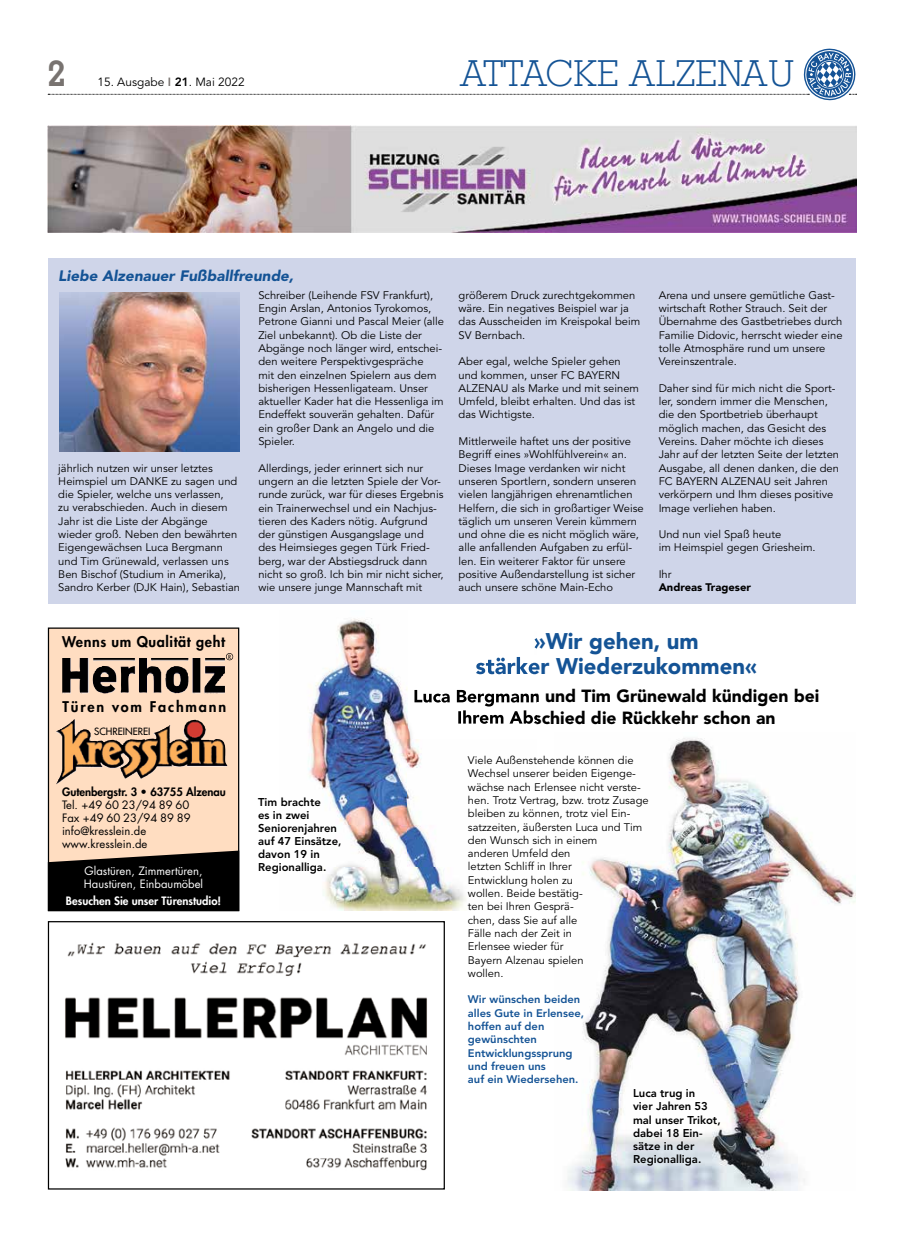
<style>
.page{position:relative;width:904px;height:1241px;background:#fff}
.page>*{position:absolute;margin:0;border:0;box-sizing:border-box;transform-origin:0 0}
.t1{font:300 35.75px "Memphis LT";color:#145395}
.t2{font:700 35.75px "Memphis LT";color:#787370}
.t3{font:900 22.5px/25px "Avenir LT";color:#145395;text-align:center}
.t4{font:900 17.5px/21.2px "Avenir LT";color:#000;text-align:center}
.t5{font:italic 900 15px "Avenir LT";color:#145395}
.t6{font:800 14.38px "Futura LT";letter-spacing:.04em;color:#000}
.t7{font:800 14.38px "Futura LT";letter-spacing:.125em;color:#000}
.t8{font:11.88px "Avenir LT";color:#000}
.t9{font:800 11.25px/13.1px "Avenir LT";color:#000}
.t10{font:11.25px/13.1px "Futura LT";color:#000}
.t11{font:11.25px/13.1px "Futura LT";color:#fff}
.t12{font:800 11.25px "Futura LT";color:#fff}
.t13{font:800 11.25px "Futura LT";color:#000}
.t14{font:11px/13.2px "Avenir LT";color:#000}
.t15{font:800 11px/13.2px "Avenir LT";color:#145395}
.t16{font:900 11px "Avenir LT";color:#000}
.t17{font:9.75px "Futura LT";color:#000}
.t18{font:5.62px "Futura LT";color:#000}
.s1{font-weight:800;color:#787370}
.s2{font-weight:800}
</style>
<div class="page">
<svg style="left:48px;top:48px;width:808px;height:53px"></svg>
<div style="left:49px;top:628px;width:189px;height:281px;background:#ffddc1"></div>
<div style="left:48px;top:627px;width:191px;height:284px;border:1px solid #000"></div>
<img style="left:56px;top:719px;width:171px;height:65px">
<img style="left:62px;top:658px;width:163px;height:35px">
<div style="left:226px;top:653px;width:7px;height:7px;border:1px solid #000;border-radius:50%"></div>
<svg style="left:48px;top:850px;width:191px;height:61px;background:#1a1613"></svg>
<div style="left:48px;top:259px;width:807px;height:345px;background:#cfd5e9"></div>
<img style="left:59px;top:293px;width:180px;height:158px">
<img style="left:48px;top:126px;width:808px;height:106px">
<img style="left:50px;top:922px;width:393px;height:249px">
<div style="left:48px;top:920px;width:397px;height:269px;border:1px solid #000"></div>
<img style="left:567px;top:738px;width:288px;height:452px">
<img style="left:308px;top:618px;width:228px;height:292px">
<img style="left:534px;top:632px;width:2px;height:22px">
<img style="left:476px;top:657px;width:60px;height:17px">
<img style="left:414px;top:689px;width:122px;height:17px">
<img style="left:458px;top:710px;width:78px;height:13px">
<h1 class="t2" style="left:48px;top:51px;width:19px">2</h1>
<p class="t8" style="left:97px;top:75px;width:149px">15. Ausgabe <span class="s1">I</span> <span class="s2">21</span>. Mai 2022</p>
<h3 class="t5" style="left:58px;top:267px;width:237px">Liebe Alzenauer Fußballfreunde,</h3>
<h1 class="t1" style="left:459px;top:52px;width:336px">ATTACKE ALZENAU</h1>
<p class="t14" style="left:58px;top:461px;width:183px">jährlich nutzen wir unser letztes Heimspiel um DANKE zu sagen und die Spieler, welche uns verlassen,<br>zu verabschieden. Auch in diesem Jahr ist die Liste der Abgänge wieder groß. Neben den bewährten Eigengewächsen Luca Bergmann und Tim Grünewald, verlassen uns Ben Bischof (Studium in Amerika), Sandro Kerber (DJK Hain), Sebastian</p>
<h3 class="t6" style="left:62px;top:632px;width:164px">Wenns um Qualität geht</h3>
<p class="t18" style="left:228px;top:652px;width:5px">R</p>
<h3 class="t7" style="left:63px;top:696px;width:165px">Türen vom Fachmann</h3>
<p class="t17" style="left:94px;top:725px;width:58px">SCHREINEREI</p>
<p class="t13" style="left:62px;top:784px;width:165px">Gutenbergstr. 3 • 63755 Alzenau</p>
<p class="t10" style="left:62px;top:798px;width:130px">Tel. +49 60 23/94 89 60<br>Fax +49 60 23/94 89 89 info@kresslein.de www.kresslein.de</p>
<p class="t11" style="left:84px;top:864px;width:121px">Glastüren, Zimmertüren,<br>Haustüren, Einbaumöbel</p>
<p class="t12" style="left:66px;top:892px;width:157px">Besuchen Sie unser Türenstudio!</p>
<p class="t14" style="left:258px;top:288px;width:187px">Schreiber (Leihende FSV Frankfurt), Engin Arslan, Antonios Tyrokomos, Petrone Gianni und Pascal Meier (alle Ziel unbekannt). Ob die Liste der Abgänge noch länger wird, entschei&shy;den weitere Perspektivgespräche<br>mit den einzelnen Spielern aus dem bisherigen Hessenligateam. Unser aktueller Kader hat die Hessenliga im Endeffekt souverän gehalten. Dafür ein großer Dank an Angelo und die Spieler.</p>
<p class="t14" style="left:258px;top:461px;width:187px">Allerdings, jeder erinnert sich nur ungern an die letzten Spiele der Vor&shy;runde zurück, war für dieses Ergebnis ein Trainerwechsel und ein Nachjus&shy;tieren des Kaders nötig. Aufgrund der günstigen Ausgangslage und des Heimsieges gegen Türk Fried&shy;berg, war der Abstiegsdruck dann nicht so groß. Ich bin mir nicht sicher, wie unsere junge Mannschaft mit</p>
<p class="t14" style="left:458px;top:288px;width:183px">größerem Druck zurechtgekommen wäre. Ein negatives Beispiel war ja das Ausscheiden im Kreispokal beim<br>SV Bernbach.</p>
<p class="t14" style="left:458px;top:355px;width:182px">Aber egal, welche Spieler gehen und kommen, unser FC BAYERN<br>ALZENAU als Marke und mit seinem<br>Umfeld, bleibt erhalten. Und das ist das Wichtigste.</p>
<p class="t14" style="left:458px;top:435px;width:187px">Mittlerweile haftet uns der positive Begriff eines »Wohlfühlverein« an.<br>Dieses Image verdanken wir nicht unseren Sportlern, sondern unseren vielen langjährigen ehrenamtlichen Helfern, die sich in großartiger Weise täglich um unseren Verein kümmern und ohne die es nicht möglich wäre, alle anfallenden Aufgaben zu erfül&shy;len. Ein weiterer Faktor für unsere positive Außendarstellung ist sicher auch unsere schöne Main-Echo</p>
<p class="t14" style="left:658px;top:289px;width:185px">Arena und unsere gemütliche Gast&shy;wirtschaft Rother Strauch. Seit der<br>Übernahme des Gastbetriebes durch<br>Familie Didovic, herrscht wieder eine tolle Atmosphäre rund um unsere<br>Vereinszentrale.</p>
<p class="t14" style="left:658px;top:382px;width:182px">Daher sind für mich nicht die Sport&shy;ler, sondern immer die Menschen, die den Sportbetrieb überhaupt möglich machen, das Gesicht des<br>Vereins. Daher möchte ich dieses<br>Jahr auf der letzten Seite der letzten<br>Ausgabe, all denen danken, die den<br>FC BAYERN ALZENAU seit Jahren verkörpern und Ihm dieses positive<br>Image verliehen haben.</p>
<p class="t14" style="left:658px;top:528px;width:159px">Und nun viel Spaß heute<br>im Heimspiel gegen Griesheim.</p>
<p class="t14" style="left:658px;top:568px;width:14px">Ihr</p>
<p class="t16" style="left:658px;top:580px;width:94px">Andreas Trageser</p>
<h2 class="t3" style="left:475px;top:628px;width:283px">»Wir gehen, um<br>stärker Wiederzukommen«</h2>
<h3 class="t4" style="left:413px;top:685px;width:408px">Luca Bergmann und Tim Grünewald kündigen bei<br>Ihrem Abschied die Rückkehr schon an</h3>
<p class="t14" style="left:468px;top:753px;width:182px">Viele Außenstehende können die<br>Wechsel unserer beiden Eigenge&shy;wächse nach Erlensee nicht verste&shy;hen. Trotz Vertrag, bzw. trotz Zusage bleiben zu können, trotz viel Ein&shy;satzzeiten, äußersten Luca und Tim den Wunsch sich in einem<br>anderen Umfeld den<br>letzten Schliff in Ihrer<br>Entwicklung holen zu<br>wollen. Beide bestätig-<br>ten bei Ihren Gesprä-<br>chen, dass Sie auf alle<br>Fälle nach der Zeit in<br>Erlensee wieder für<br>Bayern Alzenau spielen<br>wollen.</p>
<p class="t15" style="left:468px;top:992px;width:118px">Wir wünschen beiden alles Gute in Erlensee, hoffen auf den gewünschten<br>Entwicklungssprung und freuen uns<br>auf ein Wiedersehen.</p>
<p class="t9" style="left:258px;top:795px;width:85px">Tim brachte<br>es in zwei<br>Seniorenjahren auf 47 Einsätze, davon 19 in<br>Regionalliga.</p>
<p class="t9" style="left:633px;top:1086px;width:89px">Luca trug in<br>vier Jahren 53 mal unser Trikot, dabei 18 Ein&shy;sätze in der<br>Regionalliga.</p>
</div>
